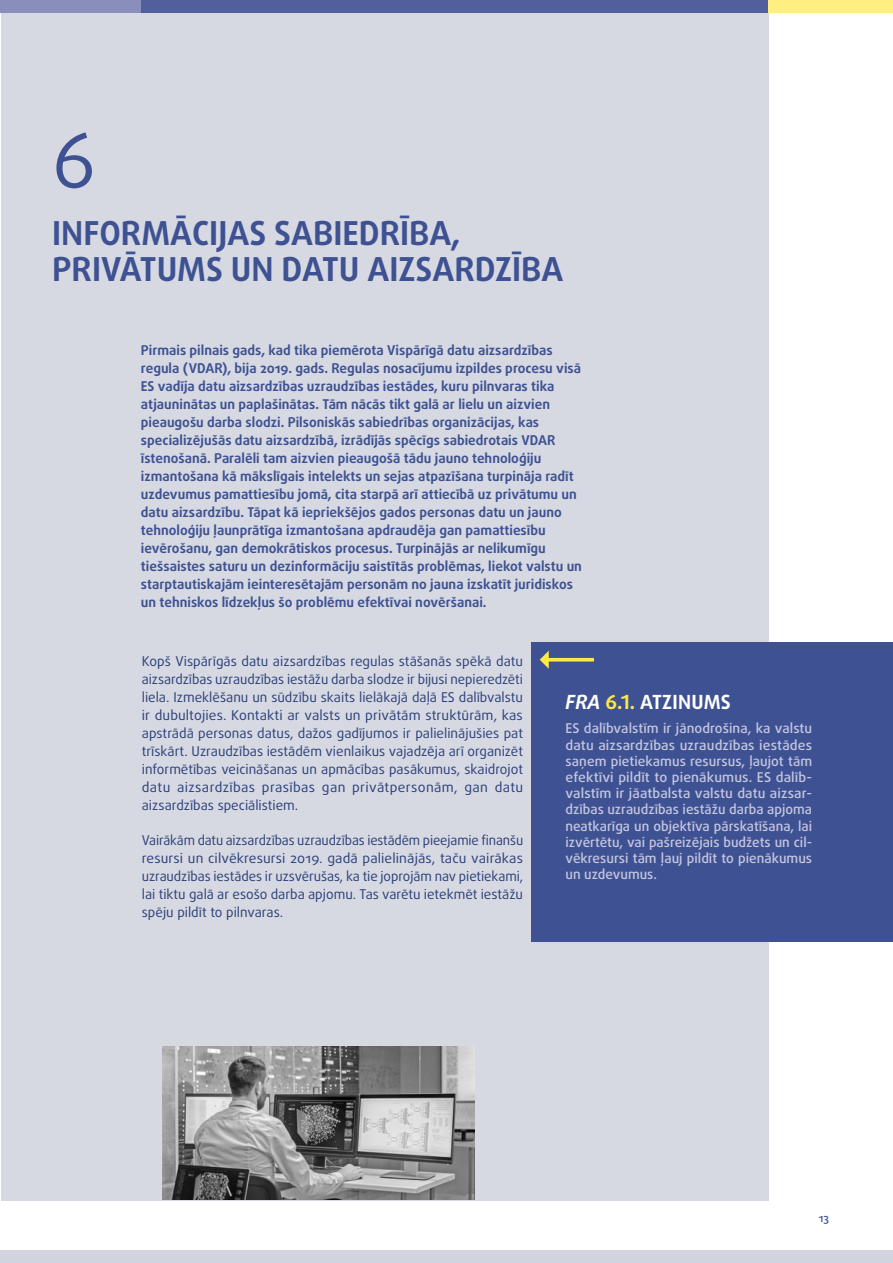
<style>
.page{position:relative;width:893px;height:1263px;background:#fff}
.page>*{position:absolute;margin:0;border:0;box-sizing:border-box;transform-origin:0 0}
.title_1_no{font:75px "Daxline Pro";color:#3e5293}
.title_1{font:700 33px/36px "Daxline Pro";color:#3e5293}
.FRAOP_title{font:700 19.5px "Daxline Pro";letter-spacing:.01em;color:#fff}
.intro_1{font:700 13.5px/18px "Daxline Pro";color:#3e5293}
.body_break{font:13.5px/18px "Daxline Pro";color:#2a3f79;text-align:justify}
.FRAOP_body{font:500 13.5px/16.2px "Daxline Pro";color:#c6c6df;text-align:justify}
.body{font:13.5px/18px "Daxline Pro";color:#2a3f79;text-align:justify}
.t1{font:500 11.25px "Daxline Pro";color:#3e5293}
.s1{font-style:italic}
.s2{color:#ffe847}
</style>
<div class="page">
<hr style="left:0;top:0;width:1px;height:1201px;background:#d7d9e2">
<div style="left:1px;top:0;width:767px;height:1201px;background:#d7d9e2"></div>
<img style="left:162px;top:1046px;width:312px;height:153px">
<div style="left:531px;top:642px;width:362px;height:299px;background:#3e5293"></div>
<svg style="left:540px;top:651px;width:54px;height:18px"></svg>
<div style="left:0;top:1250px;width:893px;height:13px;background:#d1d3de"></div>
<div style="left:0;top:0;width:141px;height:13px;background:#8a8ebc"></div>
<div style="left:141px;top:0;width:646px;height:13px;background:#51609d"></div>
<div style="left:769px;top:0;width:124px;height:13px;background:#ffee81"></div>
<p class="title_1_no" style="left:52px;top:111px;width:46px">6</p>
<p class="title_1" style="left:52px;top:215px;width:513px">INFORMĀCIJAS SABIEDRĪBA,<br>PRIVĀTUMS UN DATU AIZSARDZĪBA</p>
<p class="intro_1" style="left:141px;top:342px;width:443px">Pirmais pilnais gads, kad tika piemērota Vispārīgā datu aizsardzības regula (VDAR), bija 2019. gads. Regulas nosacījumu izpildes procesu visā ES vadīja datu aizsardzības uzraudzības iestādes, kuru pilnvaras tika atjauninātas un paplašinātas. Tām nācās tikt galā ar lielu un aizvien pieaugošu darba slodzi. Pilsoniskās sabiedrības organizācijas, kas specializējušās datu aizsardzībā, izrādījās spēcīgs sabiedrotais VDAR īstenošanā. Paralēli tam aizvien pieaugošā tādu jauno tehnoloģiju izmantošana kā mākslīgais intelekts un sejas atpazīšana turpināja radīt uzdevumus pamattiesību jomā, cita starpā arī attiecībā uz privātumu un datu aizsardzību. Tāpat kā iepriekšējos gados personas datu un jauno tehnoloģiju ļaunprātīga izmantošana apdraudēja gan pamattiesību ievērošanu, gan demokrātiskos procesus. Turpinājās ar nelikumīgu tiešsaistes saturu un dezinformāciju saistītās problēmas, liekot valstu un starptautiskajām ieinteresētajām personām no jauna izskatīt juridiskos un tehniskos līdzekļus šo problēmu efektīvai novēršanai.</p>
<p class="body_break" style="left:142px;top:652px;width:383px">Kopš Vispārīgās datu aizsardzības regulas stāšanās spēkā datu aizsardzības uzraudzības iestāžu darba slodze ir bijusi nepieredzēti liela. Izmeklēšanu un sūdzību skaits lielākajā daļā ES dalībvalstu ir dubultojies. Kontakti ar valsts un privātām struktūrām, kas apstrādā personas datus, dažos gadījumos ir palielinājušies pat trīskārt. Uzraudzības iestādēm vienlaikus vajadzēja arī organizēt informētības veicināšanas un apmācības pasākumus, skaidrojot datu aizsardzības prasības gan privātpersonām, gan datu aizsardzības speciālistiem.</p>
<p class="body" style="left:142px;top:831px;width:383px">Vairākām datu aizsardzības uzraudzības iestādēm pieejamie finanšu resursi un cilvēkresursi 2019. gadā palielinājās, taču vairākas uzraudzības iestādes ir uzsvērušas, ka tie joprojām nav pietiekami, lai tiktu galā ar esošo darba apjomu. Tas varētu ietekmēt iestāžu spēju pildīt to pilnvaras.</p>
<p class="FRAOP_title" style="left:566px;top:689px;width:167px"><span class="s1">FRA</span> <span class="s2">6.1.</span> ATZINUMS</p>
<p class="FRAOP_body" style="left:566px;top:720px;width:248px">ES dalībvalstīm ir jānodrošina, ka valstu datu aizsardzības uzraudzības iestādes saņem pietiekamus resursus, ļaujot tām efektīvi pildīt to pienākumus. ES dalīb&shy;valstīm ir jāatbalsta valstu datu aizsar&shy;dzības uzraudzības iestāžu darba apjoma neatkarīga un objektīva pārskatīšana, lai izvērtētu, vai pašreizējais budžets un cil&shy;vēkresursi tām ļauj pildīt to pienākumus un uzdevumus.</p>
<p class="t1" style="left:819px;top:1210px;width:12px">13</p>
</div>
